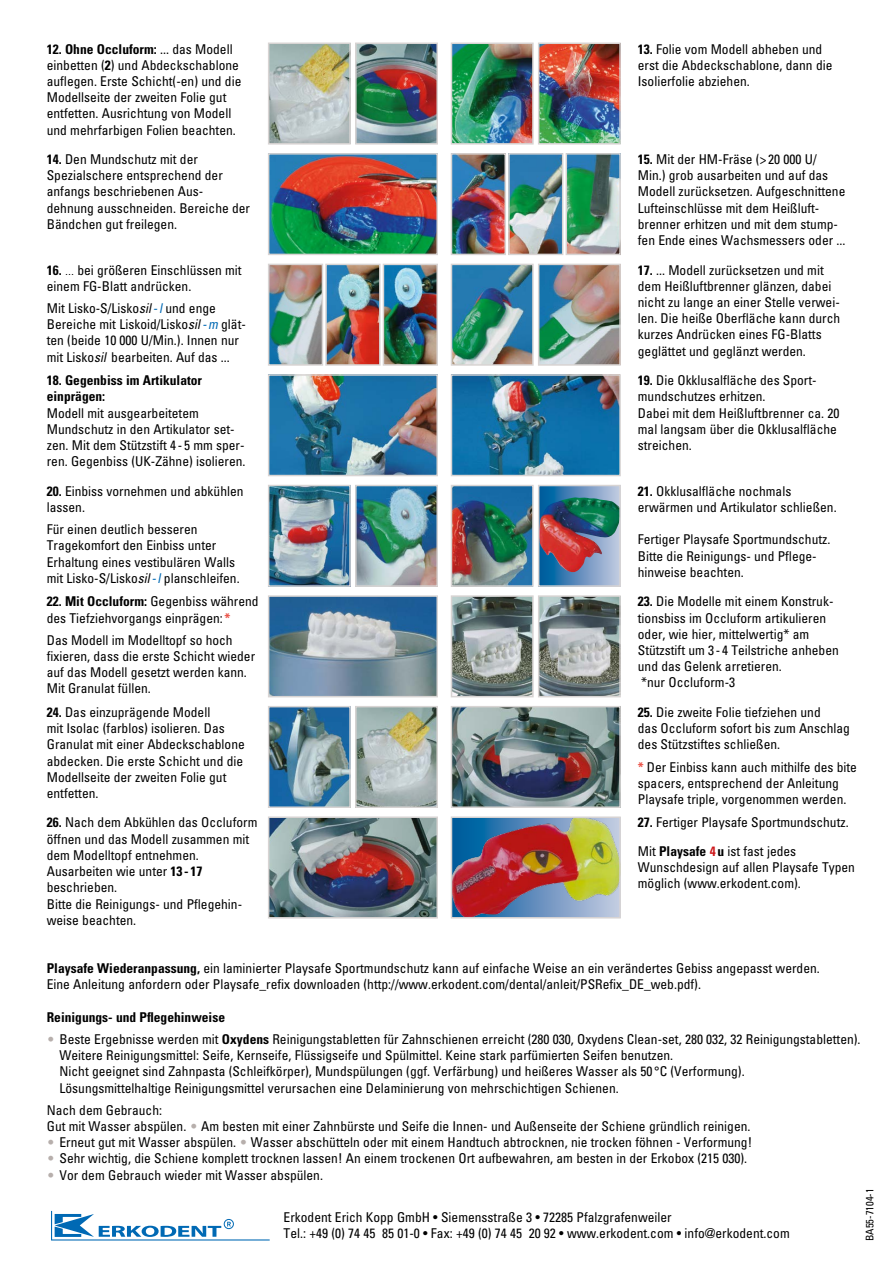
<style>
.page{position:relative;width:893px;height:1263px;background:#fff}
.page>*{position:absolute;margin:0;border:0;box-sizing:border-box;transform-origin:0 0}
.t1{font:condensed 13.5px/16.2px "Univers";color:#000}
.t2{font:700 condensed 13.5px/16.2px "Univers";color:#000}
.t3{font:condensed 10.5px "Univers";color:#000}
.s1{font-weight:700}
.s2{font-weight:300}
.s3{font-style:italic}
.s4{font-style:italic;color:#0069b4}
.s5{font-weight:700;color:#ea5045}
.s6{font-weight:700;color:#cd171a}
.s7{font-weight:300;color:#b7afac}
</style>
<div class="page">
<img style="left:271px;top:156px;width:164px;height:96px">
<div style="left:268px;top:153px;width:170px;height:102px;border:2px solid #d8d4d3"></div>
<img style="left:454px;top:156px;width:49px;height:96px">
<div style="left:451px;top:153px;width:55px;height:102px;border:2px solid #d8d4d3"></div>
<img style="left:511px;top:156px;width:49px;height:96px">
<div style="left:508px;top:153px;width:55px;height:102px;border:2px solid #d8d4d3"></div>
<img style="left:569px;top:156px;width:49px;height:96px">
<div style="left:566px;top:153px;width:55px;height:102px;border:2px solid #d8d4d3"></div>
<img style="left:271px;top:267px;width:49px;height:96px">
<div style="left:268px;top:264px;width:55px;height:102px;border:2px solid #d8d4d3"></div>
<img style="left:328px;top:267px;width:50px;height:96px">
<div style="left:325px;top:264px;width:56px;height:102px;border:2px solid #d8d4d3"></div>
<img style="left:386px;top:267px;width:49px;height:96px">
<div style="left:383px;top:264px;width:55px;height:102px;border:2px solid #d8d4d3"></div>
<img style="left:454px;top:267px;width:77px;height:96px">
<div style="left:451px;top:264px;width:83px;height:102px;border:2px solid #d8d4d3"></div>
<img style="left:541px;top:267px;width:77px;height:96px">
<div style="left:538px;top:264px;width:83px;height:102px;border:2px solid #d8d4d3"></div>
<img style="left:271px;top:377px;width:164px;height:96px">
<div style="left:268px;top:374px;width:170px;height:102px;border:2px solid #d8d4d3"></div>
<img style="left:454px;top:377px;width:164px;height:96px">
<div style="left:451px;top:374px;width:170px;height:102px;border:2px solid #d8d4d3"></div>
<img style="left:271px;top:488px;width:77px;height:96px">
<div style="left:268px;top:485px;width:83px;height:102px;border:2px solid #d8d4d3"></div>
<img style="left:358px;top:488px;width:77px;height:96px">
<div style="left:355px;top:485px;width:83px;height:102px;border:2px solid #d8d4d3"></div>
<img style="left:454px;top:488px;width:77px;height:96px">
<div style="left:451px;top:485px;width:83px;height:102px;border:2px solid #d8d4d3"></div>
<svg style="left:541px;top:488px;width:77px;height:96px;background:#5c8fbd"></svg>
<img style="left:541px;top:497px;width:77px;height:76px">
<div style="left:538px;top:485px;width:83px;height:102px;border:2px solid #d8d4d3"></div>
<img style="left:271px;top:598px;width:164px;height:96px">
<div style="left:268px;top:595px;width:170px;height:102px;border:2px solid #d8d4d3"></div>
<img style="left:454px;top:598px;width:77px;height:96px">
<div style="left:451px;top:595px;width:83px;height:102px;border:2px solid #d8d4d3"></div>
<img style="left:541px;top:598px;width:77px;height:96px">
<div style="left:538px;top:595px;width:83px;height:102px;border:2px solid #d8d4d3"></div>
<img style="left:454px;top:819px;width:164px;height:96px">
<div style="left:451px;top:816px;width:170px;height:102px;border:2px solid #d8d4d3"></div>
<img style="left:271px;top:819px;width:164px;height:96px">
<div style="left:268px;top:816px;width:170px;height:102px;border:2px solid #d8d4d3"></div>
<img style="left:271px;top:46px;width:77px;height:96px">
<div style="left:268px;top:43px;width:83px;height:102px;border:2px solid #d8d4d3"></div>
<img style="left:358px;top:46px;width:77px;height:96px">
<div style="left:355px;top:43px;width:83px;height:102px;border:2px solid #d8d4d3"></div>
<img style="left:454px;top:46px;width:77px;height:96px">
<div style="left:451px;top:43px;width:83px;height:102px;border:2px solid #d8d4d3"></div>
<img style="left:541px;top:46px;width:77px;height:96px">
<div style="left:538px;top:43px;width:83px;height:102px;border:2px solid #d8d4d3"></div>
<img style="left:271px;top:709px;width:77px;height:96px">
<div style="left:268px;top:706px;width:83px;height:102px;border:2px solid #d8d4d3"></div>
<img style="left:358px;top:709px;width:77px;height:96px">
<div style="left:355px;top:706px;width:83px;height:102px;border:2px solid #d8d4d3"></div>
<img style="left:454px;top:709px;width:164px;height:96px">
<div style="left:451px;top:706px;width:170px;height:102px;border:2px solid #d8d4d3"></div>
<svg style="left:51px;top:1211px;width:219px;height:29px"></svg>
<p class="t1" style="left:47px;top:40px;width:196px"><span class="s1">12. Ohne Occluform:</span> ... das Modell einbetten (<span class="s1">2</span>) und Abdeckschablone auflegen. Erste Schicht(-en) und die Modellseite der zweiten Folie gut entfetten. Ausrichtung von Modell und mehrfarbigen Folien beachten.</p>
<p class="t1" style="left:638px;top:40px;width:196px"><span class="s1">13.</span> Folie vom Modell abheben und erst die Abdeckschablone, dann die<br>Isolierfolie abziehen.</p>
<p class="t1" style="left:47px;top:151px;width:205px"><span class="s1">14.</span> Den Mundschutz mit der<br>Spezialschere entsprechend der anfangs beschriebenen Aus&shy;dehnung ausschneiden. Bereiche der<br>Bändchen gut freilegen.</p>
<p class="t1" style="left:638px;top:151px;width:209px"><span class="s1">15.</span> Mit der HM-Fräse (&gt; 20 000 U/ Min.) grob ausarbeiten und auf das Modell zurücksetzen. Aufgeschnittene Lufteinschlüsse mit dem Heißluft&shy;brenner erhitzen und mit dem stump&shy;fen Ende eines Wachsmessers oder ...</p>
<p class="t1" style="left:47px;top:261px;width:196px"><span class="s1">16.</span> <span class="s2">...</span> bei größeren Einschlüssen mit einem FG-Blatt andrücken.</p>
<p class="t1" style="left:47px;top:300px;width:201px">Mit Lisko-S/Lisko<span class="s3">sil</span><span class="s4">-l</span>und enge Bereiche mit Liskoid/Lisko<span class="s3">sil</span><span class="s4">-m</span> glät&shy;ten (beide 10 000 U/Min.). Innen nur mit Lisko<span class="s3">sil</span> bearbeiten. Auf das ...</p>
<p class="t1" style="left:638px;top:261px;width:204px"><span class="s1">17.</span> ... Modell zurücksetzen und mit dem Heißluftbrenner glänzen, dabei nicht zu lange an einer Stelle verwei&shy;len. Die heiße Oberfläche kann durch kurzes Andrücken eines FG-Blatts geglättet und geglänzt werden.</p>
<p class="t2" style="left:47px;top:372px;width:157px">18. Gegenbiss im Artikulator einprägen:</p>
<p class="t1" style="left:47px;top:404px;width:200px">Modell mit ausgearbeitetem Mundschutz in den Artikulator set&shy;zen. Mit dem Stützstift 4 - 5 mm sper&shy;ren. Gegenbiss (UK-Zähne) isolieren.</p>
<p class="t1" style="left:47px;top:482px;width:198px"><span class="s1">20.</span> Einbiss vornehmen und abkühlen lassen.</p>
<p class="t1" style="left:47px;top:521px;width:194px">Für einen deutlich besseren Tragekomfort den Einbiss unter Erhaltung eines vestibulären Walls mit Lisko-S/Lisko<span class="s3">sil</span><span class="s4">-l</span>planschleifen.</p>
<p class="t1" style="left:47px;top:593px;width:213px"><span class="s1">22. Mit Occluform:</span> Gegenbiss während des Tiefziehvorgangs einprägen: <span class="s5">*</span></p>
<p class="t1" style="left:47px;top:631px;width:210px">Das Modell im Modelltopf so hoch fixieren, dass die erste Schicht wieder auf das Modell gesetzt werden kann.<br>Mit Granulat füllen.</p>
<p class="t1" style="left:638px;top:372px;width:203px"><span class="s1">19.</span> Die Okklusalfläche des Sport&shy;mundschutzes erhitzen.<br>Dabei mit dem Heißluftbrenner ca. 20 mal langsam über die Okklusalfläche streichen.</p>
<p class="t1" style="left:638px;top:482px;width:200px"><span class="s1">21.</span> Okklusalfläche nochmals erwärmen und Artikulator schließen.</p>
<p class="t1" style="left:638px;top:531px;width:194px">Fertiger Playsafe Sportmundschutz.<br>Bitte die Reinigungs- und Pflege&shy;hinweise beachten.</p>
<p class="t1" style="left:638px;top:593px;width:203px"><span class="s1">23.</span> Die Modelle mit einem Konstruk&shy;tionsbiss im Occluform artikulieren oder, wie hier, mittelwertig* am<br>Stützstift um 3 - 4 Teilstriche anheben und das Gelenk arretieren.<br>*nur Occluform-3</p>
<p class="t1" style="left:47px;top:704px;width:200px"><span class="s1">24.</span> Das einzuprägende Modell<br>mit Isolac (farblos) isolieren. Das<br>Granulat mit einer Abdeckschablone abdecken. Die erste Schicht und die<br>Modellseite der zweiten Folie gut entfetten.</p>
<p class="t1" style="left:638px;top:704px;width:214px"><span class="s1">25.</span> Die zweite Folie tiefziehen und<br>das Occluform sofort bis zum Anschlag des Stützstiftes schließen.</p>
<p class="t1" style="left:638px;top:758px;width:221px"><span class="s5">*</span> Der Einbiss kann auch mithilfe des bite spacers, entsprechend der Anleitung<br>Playsafe triple, vorgenommen werden.</p>
<p class="t1" style="left:47px;top:814px;width:212px"><span class="s1">26.</span> Nach dem Abkühlen das Occluform öffnen und das Modell zusammen mit dem Modelltopf entnehmen.<br>Ausarbeiten wie unter <span class="s1">13 - 17 </span>beschrieben.<br>Bitte die Reinigungs- und Pflegehin&shy;weise beachten.</p>
<p class="t1" style="left:638px;top:808px;width:212px;line-height:28.2px"><span class="s1">27.</span> Fertiger Playsafe Sportmundschutz.<br>Mit <span class="s1">Playsafe</span> <span class="s6">4</span> <span class="s1">u</span> ist fast jedes</p>
<p class="t1" style="left:638px;top:859px;width:219px">Wunschdesign auf allen Playsafe Typen möglich (www.erkodent.com).</p>
<p class="t1" style="left:47px;top:960px;width:775px"><span class="s1">Playsafe Wiederanpassung,</span> ein laminierter Playsafe Sportmundschutz kann auf einfache Weise an ein verändertes Gebiss angepasst werden.<br>Eine Anleitung anfordern oder Playsafe_refix downloaden (http://www.erkodent.com/dental/anleit/PSRefix_DE_web.pdf).</p>
<p class="t2" style="left:47px;top:1008px;width:180px">Reinigungs- und Pflegehinweise</p>
<p class="t1" style="left:60px;top:1031px;width:803px;text-indent:-13px"><span class="s7">•</span> Beste Ergebnisse werden mit <span class="s1">Oxydens</span> Reinigungstabletten für Zahnschienen erreicht (280 030, Oxydens Clean-set, 280 032, 32 Reinigungstabletten).<br>Weitere Reinigungsmittel: Seife, Kernseife, Flüssigseife und Spülmittel. Keine stark parfümierten Seifen benutzen.<br>Nicht geeignet sind Zahnpasta (Schleifkörper), Mundspülungen (ggf. Verfärbung) und heißeres Wasser als 50 °C (Verformung).<br>Lösungsmittelhaltige Reinigungsmittel verursachen eine Delaminierung von mehrschichtigen Schienen.</p>
<p class="t1" style="left:47px;top:1101px;width:705px">Nach dem Gebrauch:<br>Gut mit Wasser abspülen. <span class="s7">•</span> Am besten mit einer Zahnbürste und Seife die Innen- und Außenseite der Schiene gründlich reinigen.</p>
<p class="t1" style="left:47px;top:1134px;width:707px"><span class="s7">•</span> Erneut gut mit Wasser abspülen. <span class="s7">•</span> Wasser abschütteln oder mit einem Handtuch abtrocknen, nie trocken föhnen - Verformung!</p>
<p class="t1" style="left:47px;top:1150px;width:702px"><span class="s7">•</span> Sehr wichtig, die Schiene komplett trocknen lassen! An einem trockenen Ort aufbewahren, am besten in der Erkobox (215 030).</p>
<p class="t1" style="left:47px;top:1166px;width:278px"><span class="s7">•</span> Vor dem Gebrauch wieder mit Wasser abspülen.</p>
<p class="t1" style="left:284px;top:1208px;width:508px">Erkodent Erich Kopp GmbH • Siemensstraße 3 • 72285 Pfalzgrafenweiler<br>Tel.: +49 (0) 74 45 85 01-0 • Fax: +49 (0) 74 45 20 92 • www.erkodent.com • info@erkodent.com</p>
<p class="t3" style="left:863px;top:1241px;width:54px;rotate:-90deg">BA55-7104-1</p>
</div>
